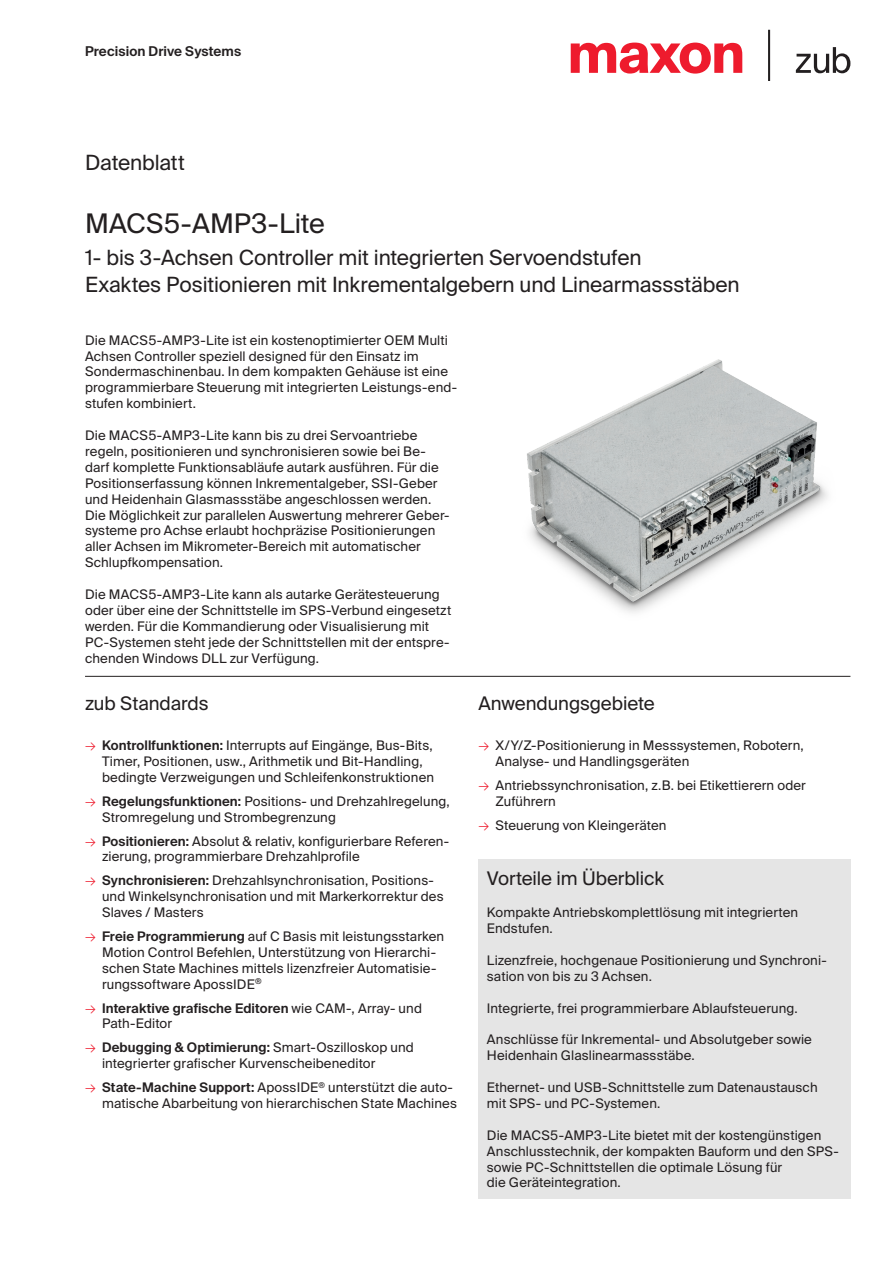
<style>
.page{position:relative;width:893px;height:1263px;background:#fff}
.page>*{position:absolute;margin:0;border:0;box-sizing:border-box;transform-origin:0 0}
.t1{font:27px "Suisse Intl";letter-spacing:.005em;color:#231f20}
.t2{font:21px/27px "Suisse Intl";letter-spacing:-.005em;color:#231f20}
.t3{font:18.75px "Suisse Intl";letter-spacing:-.005em;color:#231f20}
.t4{font:600 13.5px "Suisse Intl";letter-spacing:.005em;color:#231f20}
.t5{font:13.2px/15.9px "Suisse Intl";letter-spacing:.01em;color:#231f20}
.t6{font:600 13.2px/15.9px "Suisse Intl";letter-spacing:.005em;color:#231f20}
.s1{font-weight:300;color:#ee1b2d}
.s2{font-weight:600}
.s3{font-weight:400}
</style>
<div class="page">
<svg style="left:571px;top:43px;width:171px;height:31px"></svg>
<svg style="left:768px;top:30px;width:82px;height:50px"></svg>
<img style="left:527px;top:359px;width:301px;height:254px">
<div style="left:478px;top:859px;width:372px;height:339px;background:#e5e5e5"></div>
<hr style="left:85px;top:676px;width:765px;height:1px;background:#231f20">
<p class="t4" style="left:85px;top:43px;width:158px">Precision Drive Systems</p>
<h2 class="t2" style="left:85px;top:149px;width:101px">Datenblatt</h2>
<h1 class="t1" style="left:85px;top:208px;width:241px">MACS5-AMP3-Lite</h1>
<h2 class="t2" style="left:85px;top:244px;width:656px">1- bis 3-Achsen Controller mit integrierten Servoendstufen<br>Exaktes Positionieren mit Inkrementalgebern und Linearmassstäben</h2>
<p class="t5" style="left:85px;top:332px;width:374px">Die MACS5-AMP3-Lite ist ein kostenoptimierter OEM Multi Achsen Controller speziell designed für den Einsatz im Sondermaschinenbau. In dem kompakten Gehäuse ist eine programmierbare Steuerung mit integrierten Leistungs-end&shy;stufen kombiniert.</p>
<p class="t5" style="left:85px;top:428px;width:366px">Die MACS5-AMP3-Lite kann bis zu drei Servoantriebe regeln, positionieren und synchronisieren sowie bei Be&shy;darf komplette Funktionsabläufe autark ausführen. Für die Positionserfassung können Inkrementalgeber, SSI-Geber und Heidenhain Glasmassstäbe angeschlossen werden.<br>Die Möglichkeit zur parallelen Auswertung mehrerer Geber&shy;systeme pro Achse erlaubt hochpräzise Positionierungen aller Achsen im Mikrometer-Bereich mit automatischer Schlupfkompensation.</p>
<p class="t5" style="left:85px;top:587px;width:368px">Die MACS5-AMP3-Lite kann als autarke Gerätesteuerung oder über eine der Schnittstelle im SPS-Verbund eingesetzt werden. Für die Kommandierung oder Visualisierung mit PC-Systemen steht jede der Schnittstellen mit der entspre&shy;chenden Windows DLL zur Verfügung.</p>
<h3 class="t3" style="left:85px;top:693px;width:125px">zub Standards</h3>
<p class="t5" style="left:102px;top:738px;width:334px;text-indent:-17px"><span class="s1">→</span> <span class="s2">Kontrollfunktionen:</span> Interrupts auf Eingänge, Bus-Bits,<br>Timer, Positionen, usw., Arithmetik und Bit-Handling, bedingte Verzweigungen und Schleifenkonstruktionen</p>
<p class="t5" style="left:102px;top:793px;width:349px;text-indent:-17px"><span class="s1">→</span> <span class="s2">Regelungsfunktionen:</span> Positions- und Drehzahlregelung,<br>Stromregelung und Strombegrenzung</p>
<p class="t5" style="left:102px;top:833px;width:349px;text-indent:-17px"><span class="s1">→</span> <span class="s2">Positionieren:</span> Absolut &amp; relativ, konfigurierbare Referen&shy;zierung, programmierbare Drehzahlprofile</p>
<p class="t5" style="left:102px;top:873px;width:343px;text-indent:-17px"><span class="s1">→</span> <span class="s2">Synchronisieren:</span> Drehzahlsynchronisation, Positions&shy;und Winkelsynchronisation und mit Markerkorrektur des<br>Slaves / Masters</p>
<p class="t5" style="left:102px;top:928px;width:344px;text-indent:-17px"><span class="s1">→</span> <span class="s2">Freie Programmierung</span> auf C Basis mit leistungsstarken Motion Control Befehlen, Unterstützung von Hierarchi&shy;schen State Machines mittels lizenzfreier Automatisie&shy;rungssoftware ApossIDE<sup>®</sup></p>
<p class="t6" style="left:102px;top:1000px;width:321px;text-indent:-17px"><span class="s1">→</span> Interaktive grafische Editoren <span class="s3">wie CAM-, Array- und<br>Path-Editor</span></p>
<p class="t5" style="left:102px;top:1040px;width:313px;text-indent:-17px"><span class="s1">→</span> <span class="s2">Debugging &amp; Optimierung:</span> Smart-Oszilloskop und integrierter grafischer Kurvenscheibeneditor</p>
<p class="t5" style="left:102px;top:1079px;width:356px;text-indent:-17px"><span class="s1">→</span> <span class="s2">State-Machine Support:</span> ApossIDE<sup>®</sup> unterstützt die auto&shy;matische Abarbeitung von hierarchischen State Machines</p>
<h3 class="t3" style="left:478px;top:693px;width:178px">Anwendungsgebiete</h3>
<p class="t5" style="left:495px;top:738px;width:310px;text-indent:-17px"><span class="s1">→</span> X/Y/Z-Positionierung in Messsystemen, Robotern,<br>Analyse- und Handlingsgeräten</p>
<p class="t5" style="left:495px;top:777px;width:312px;text-indent:-17px"><span class="s1">→</span> Antriebssynchronisation, z.B. bei Etikettierern oder<br>Zuführern</p>
<p class="t5" style="left:478px;top:817px;width:190px"><span class="s1">→</span> Steuerung von Kleingeräten</p>
<h3 class="t3" style="left:487px;top:868px;width:179px">Vorteile im Überblick</h3>
<p class="t5" style="left:487px;top:905px;width:313px">Kompakte Antriebskomplettlösung mit integrierten<br>Endstufen.</p>
<p class="t5" style="left:487px;top:952px;width:341px">Lizenzfreie, hochgenaue Positionierung und Synchroni&shy;sation von bis zu 3 Achsen.</p>
<p class="t5" style="left:487px;top:1000px;width:312px">Integrierte, frei programmierbare Ablaufsteuerung.</p>
<p class="t5" style="left:487px;top:1032px;width:327px">Anschlüsse für Inkremental- und Absolutgeber sowie<br>Heidenhain Glaslinearmassstäbe.</p>
<p class="t5" style="left:487px;top:1079px;width:332px">Ethernet- und USB-Schnittstelle zum Datenaustausch mit SPS- und PC-Systemen.</p>
<p class="t5" style="left:487px;top:1127px;width:353px">Die MACS5-AMP3-Lite bietet mit der kostengünstigen Anschlusstechnik, der kompakten Bauform und den SPS&shy;sowie PC-Schnittstellen die optimale Lösung für<br>die Geräteintegration.</p>
</div>
